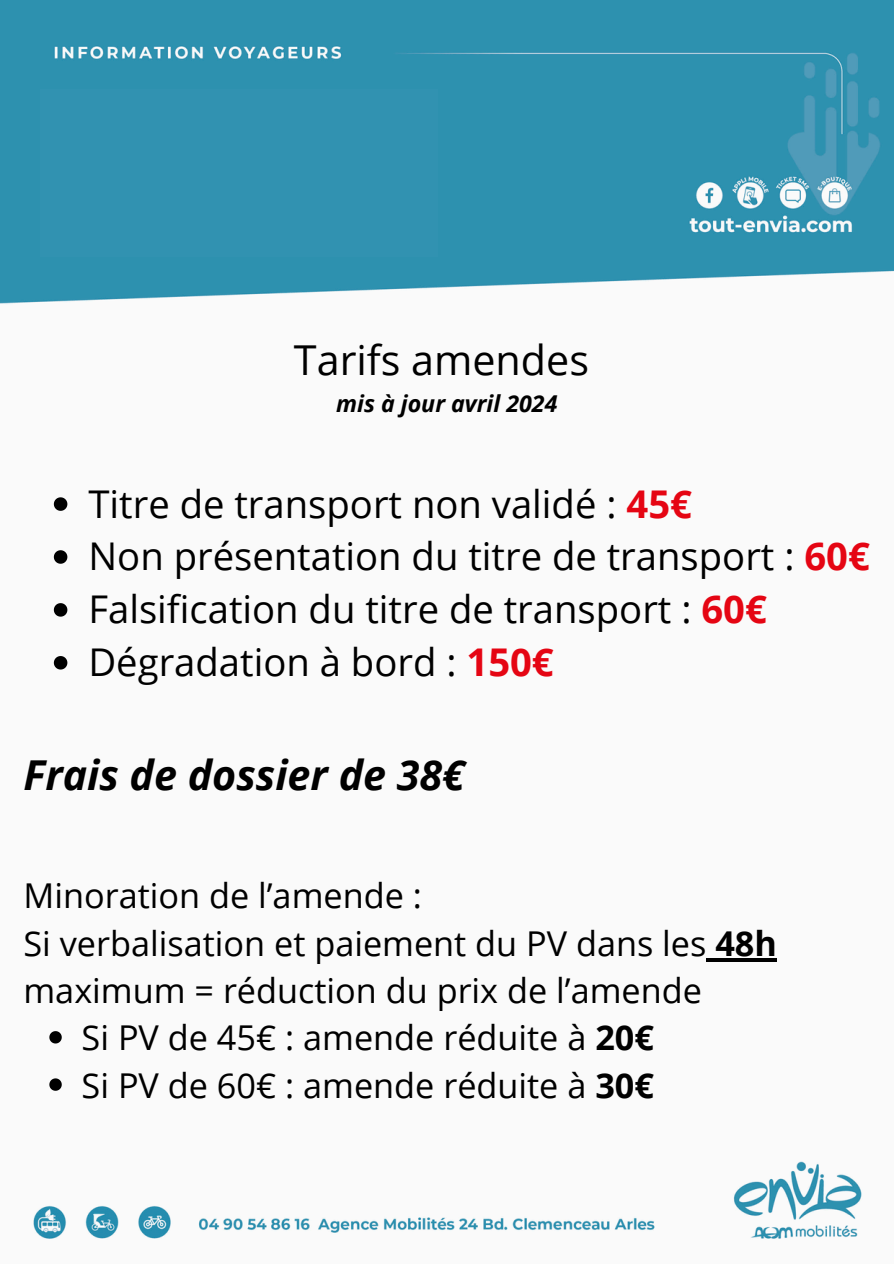
<style>
.page{position:relative;width:894px;height:1264px;background:#fff}
.page>*{position:absolute;margin:0;border:0;box-sizing:border-box;transform-origin:0 0}
.t1{font:italic 700 41.25px "Open Sans";color:#000}
.t2{font:41.25px "Open Sans";color:#000}
.t3{font:38.25px "Open Sans";color:#000}
.t4{font:34.2px/47.2px "Open Sans";color:#000}
.t5{font:italic 700 23.25px "Open Sans";color:#000}
.s1{font-weight:700;color:#e50513}
.s2{font-weight:700}
</style>
<div class="page">
<img style="left:0;top:0;width:893px;height:1239px">
<div style="left:40px;top:89px;width:397px;height:168px;background:#3192b1"></div>
<svg style="left:54px;top:497px;width:13px;height:14px"></svg>
<svg style="left:54px;top:550px;width:13px;height:13px"></svg>
<svg style="left:54px;top:603px;width:13px;height:13px"></svg>
<svg style="left:54px;top:656px;width:13px;height:13px"></svg>
<svg style="left:706px;top:957px;width:70px;height:4px"></svg>
<svg style="left:49px;top:1031px;width:13px;height:12px"></svg>
<svg style="left:49px;top:1078px;width:13px;height:12px"></svg>
<p class="t2" style="left:294px;top:330px;width:296px">Tarifs amendes</p>
<p class="t5" style="left:336px;top:387px;width:223px">mis à jour avril 2024</p>
<p class="t3" style="left:88px;top:476px;width:605px">Titre de transport non validé : <span class="s1">45€</span></p>
<p class="t3" style="left:88px;top:529px;width:782px">Non présentation du titre de transport : <span class="s1">60€</span></p>
<p class="t3" style="left:88px;top:582px;width:679px">Falsification du titre de transport : <span class="s1">60€</span></p>
<p class="t3" style="left:88px;top:635px;width:466px">Dégradation à bord : <span class="s1">150€</span></p>
<h1 class="t1" style="left:23px;top:746px;width:443px">Frais de dossier de 38€</h1>
<h3 class="t4" style="left:23px;top:871px;width:754px">Minoration de l’amende :<br>Si verbalisation et paiement du PV dans les <span class="s2">48h </span>maximum = réduction du prix de l’amende</h3>
<p class="t4" style="left:82px;top:1013px;width:573px">Si PV de 45€ : amende réduite à <span class="s2">20€</span></p>
<p class="t4" style="left:82px;top:1060px;width:573px">Si PV de 60€ : amende réduite à <span class="s2">30€</span></p>
</div>
